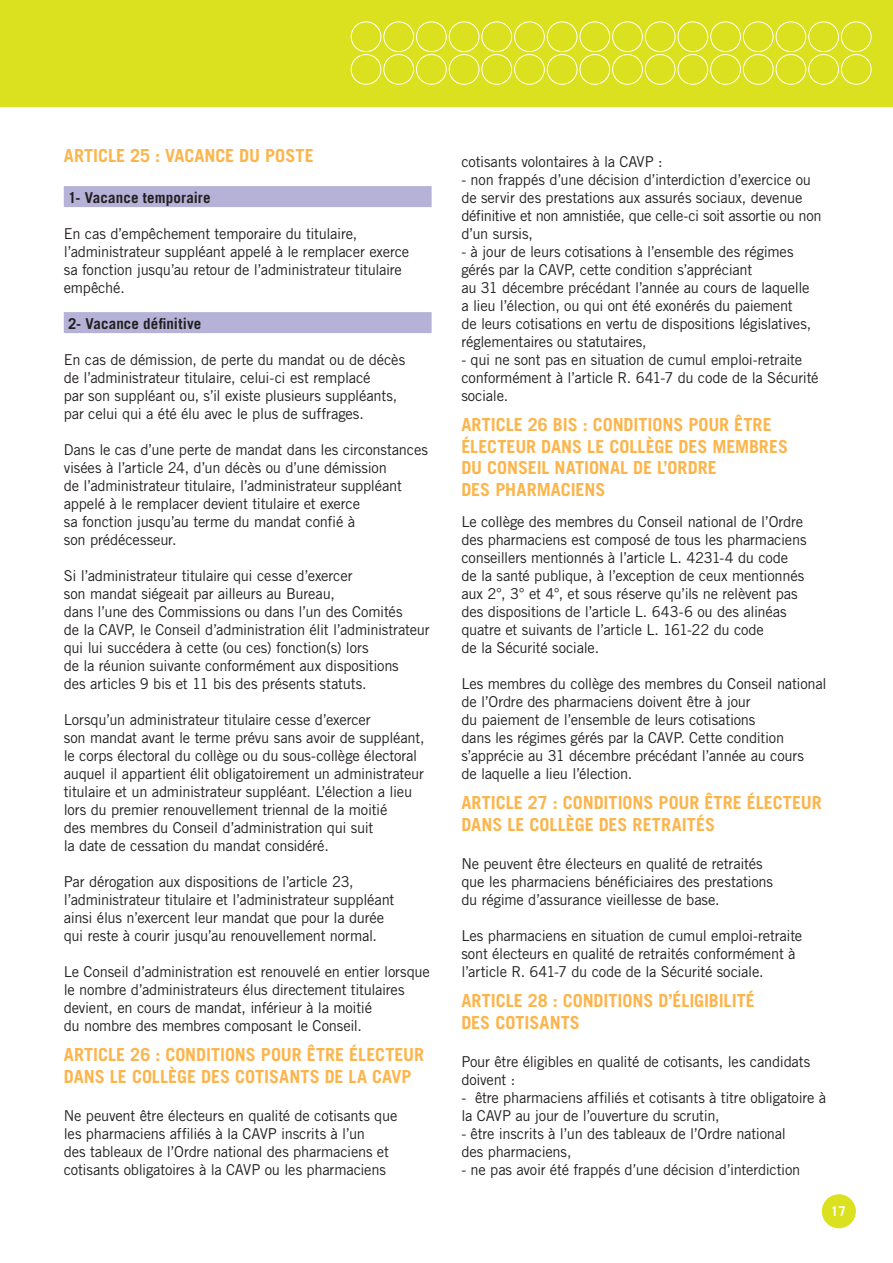
<style>
.page{position:relative;width:893px;height:1263px;background:#fff}
.page>*{position:absolute;margin:0;border:0;box-sizing:border-box;transform-origin:0 0}
.t1{font:700 18px/21.6px "Trade Gothic LT Std";color:#fcb54c}
.Texte_courant{font:15px/18px "Trade Gothic LT Std";letter-spacing:-.015em;color:#231f20}
.Titre_noir_cartouche_violet{font:700 15px "Trade Gothic LT Std";letter-spacing:.01em;color:#231f20}
.t2{font:700 13.5px "Trade Gothic LT Std";color:#fff}
</style>
<div class="page">
<div style="left:0;top:0;width:893px;height:106px;background:#dbe11e"></div>
<div style="left:351px;top:21px;width:30px;height:31px;border:1px solid #fff;border-radius:50%"></div>
<div style="left:383px;top:21px;width:31px;height:31px;border:1px solid #fff;border-radius:50%"></div>
<div style="left:416px;top:21px;width:31px;height:31px;border:1px solid #fff;border-radius:50%"></div>
<div style="left:449px;top:21px;width:30px;height:31px;border:1px solid #fff;border-radius:50%"></div>
<div style="left:481px;top:21px;width:31px;height:31px;border:1px solid #fff;border-radius:50%"></div>
<div style="left:514px;top:21px;width:31px;height:31px;border:1px solid #fff;border-radius:50%"></div>
<div style="left:547px;top:21px;width:30px;height:31px;border:1px solid #fff;border-radius:50%"></div>
<div style="left:580px;top:21px;width:30px;height:31px;border:1px solid #fff;border-radius:50%"></div>
<div style="left:612px;top:21px;width:31px;height:31px;border:1px solid #fff;border-radius:50%"></div>
<div style="left:645px;top:21px;width:30px;height:31px;border:1px solid #fff;border-radius:50%"></div>
<div style="left:678px;top:21px;width:30px;height:31px;border:1px solid #fff;border-radius:50%"></div>
<div style="left:710px;top:21px;width:31px;height:31px;border:1px solid #fff;border-radius:50%"></div>
<div style="left:743px;top:21px;width:30px;height:31px;border:1px solid #fff;border-radius:50%"></div>
<div style="left:776px;top:21px;width:30px;height:31px;border:1px solid #fff;border-radius:50%"></div>
<div style="left:808px;top:21px;width:31px;height:31px;border:1px solid #fff;border-radius:50%"></div>
<div style="left:841px;top:21px;width:30px;height:31px;border:1px solid #fff;border-radius:50%"></div>
<div style="left:351px;top:54px;width:30px;height:31px;border:1px solid #fff;border-radius:50%"></div>
<div style="left:383px;top:54px;width:31px;height:31px;border:1px solid #fff;border-radius:50%"></div>
<div style="left:416px;top:54px;width:31px;height:31px;border:1px solid #fff;border-radius:50%"></div>
<div style="left:449px;top:54px;width:30px;height:31px;border:1px solid #fff;border-radius:50%"></div>
<div style="left:481px;top:54px;width:31px;height:31px;border:1px solid #fff;border-radius:50%"></div>
<div style="left:514px;top:54px;width:31px;height:31px;border:1px solid #fff;border-radius:50%"></div>
<div style="left:547px;top:54px;width:30px;height:31px;border:1px solid #fff;border-radius:50%"></div>
<div style="left:580px;top:54px;width:30px;height:31px;border:1px solid #fff;border-radius:50%"></div>
<div style="left:612px;top:54px;width:31px;height:31px;border:1px solid #fff;border-radius:50%"></div>
<div style="left:645px;top:54px;width:30px;height:31px;border:1px solid #fff;border-radius:50%"></div>
<div style="left:678px;top:54px;width:30px;height:31px;border:1px solid #fff;border-radius:50%"></div>
<div style="left:710px;top:54px;width:31px;height:31px;border:1px solid #fff;border-radius:50%"></div>
<div style="left:743px;top:54px;width:30px;height:31px;border:1px solid #fff;border-radius:50%"></div>
<div style="left:776px;top:54px;width:30px;height:31px;border:1px solid #fff;border-radius:50%"></div>
<div style="left:808px;top:54px;width:31px;height:31px;border:1px solid #fff;border-radius:50%"></div>
<div style="left:841px;top:54px;width:30px;height:31px;border:1px solid #fff;border-radius:50%"></div>
<div style="left:822px;top:1194px;width:34px;height:34px;background:#dbe11e;border-radius:50%"></div>
<div style="left:64px;top:186px;width:368px;height:21px;background:#b5b1d7"></div>
<div style="left:64px;top:312px;width:368px;height:21px;background:#b5b1d7"></div>
<p class="t1" style="left:64px;top:144px;width:251px">ARTICLE 25 : VACANCE DU POSTE</p>
<p class="Titre_noir_cartouche_violet" style="left:68px;top:188px;width:144px">1- Vacance temporaire</p>
<p class="Texte_courant" style="left:64px;top:224px;width:347px">En cas d’empêchement temporaire du titulaire, l’administrateur suppléant appelé à le remplacer exerce sa fonction jusqu’au retour de l’administrateur titulaire empêché.</p>
<p class="Titre_noir_cartouche_violet" style="left:68px;top:314px;width:135px">2- Vacance définitive</p>
<p class="Texte_courant" style="left:64px;top:350px;width:343px">En cas de démission, de perte du mandat ou de décès de l’administrateur titulaire, celui-ci est remplacé<br>par son suppléant ou, s’il existe plusieurs suppléants, par celui qui a été élu avec le plus de suffrages.</p>
<p class="Texte_courant" style="left:64px;top:440px;width:366px">Dans le cas d’une perte de mandat dans les circonstances visées à l’article 24, d’un décès ou d’une démission<br>de l’administrateur titulaire, l’administrateur suppléant appelé à le remplacer devient titulaire et exerce<br>sa fonction jusqu’au terme du mandat confié à<br>son prédécesseur.</p>
<p class="Texte_courant" style="left:64px;top:566px;width:367px">Si l’administrateur titulaire qui cesse d’exercer<br>son mandat siégeait par ailleurs au Bureau,<br>dans l’une des Commissions ou dans l’un des Comités<br>de la CAVP, le Conseil d’administration élit l’administrateur qui lui succédera à cette (ou ces) fonction(s) lors<br>de la réunion suivante conformément aux dispositions<br>des articles 9 bis et 11 bis des présents statuts.</p>
<p class="Texte_courant" style="left:64px;top:710px;width:362px">Lorsqu’un administrateur titulaire cesse d’exercer<br>son mandat avant le terme prévu sans avoir de suppléant, le corps électoral du collège ou du sous-collège électoral auquel il appartient élit obligatoirement un administrateur titulaire et un administrateur suppléant. L’élection a lieu lors du premier renouvellement triennal de la moitié<br>des membres du Conseil d’administration qui suit<br>la date de cessation du mandat considéré.</p>
<p class="Texte_courant" style="left:64px;top:872px;width:332px">Par dérogation aux dispositions de l’article 23, l’administrateur titulaire et l’administrateur suppléant ainsi élus n’exercent leur mandat que pour la durée qui reste à courir jusqu’au renouvellement normal.</p>
<p class="Texte_courant" style="left:64px;top:962px;width:368px">Le Conseil d’administration est renouvelé en entier lorsque le nombre d’administrateurs élus directement titulaires devient, en cours de mandat, inférieur à la moitié<br>du nombre des membres composant le Conseil.</p>
<p class="t1" style="left:64px;top:1043px;width:362px">ARTICLE 26 : CONDITIONS POUR ÊTRE ÉLECTEUR<br>DANS LE COLLÈGE DES COTISANTS DE LA CAVP</p>
<p class="Texte_courant" style="left:64px;top:1106px;width:335px">Ne peuvent être électeurs en qualité de cotisants que les pharmaciens affiliés à la CAVP inscrits à l’un<br>des tableaux de l’Ordre national des pharmaciens et cotisants obligatoires à la CAVP ou les pharmaciens</p>
<p class="Texte_courant" style="left:461px;top:152px;width:203px">cotisants volontaires à la CAVP :</p>
<p class="Texte_courant" style="left:461px;top:170px;width:362px">- non frappés d’une décision d’interdiction d’exercice ou de servir des prestations aux assurés sociaux, devenue définitive et non amnistiée, que celle-ci soit assortie ou non d’un sursis,</p>
<p class="Texte_courant" style="left:461px;top:242px;width:351px">- à jour de leurs cotisations à l’ensemble des régimes gérés par la CAVP, cette condition s’appréciant<br>au 31 décembre précédant l’année au cours de laquelle a lieu l’élection, ou qui ont été exonérés du paiement de leurs cotisations en vertu de dispositions législatives, réglementaires ou statutaires,</p>
<p class="Texte_courant" style="left:461px;top:350px;width:359px">- qui ne sont pas en situation de cumul emploi-retraite conformément à l’article R. 641-7 du code de la Sécurité sociale.</p>
<p class="t1" style="left:461px;top:413px;width:328px">ARTICLE 26 BIS : CONDITIONS POUR ÊTRE<br>ÉLECTEUR DANS LE COLLÈGE DES MEMBRES<br>DU CONSEIL NATIONAL DE L’ORDRE<br>DES PHARMACIENS</p>
<p class="Texte_courant" style="left:461px;top:512px;width:347px">Le collège des membres du Conseil national de l’Ordre des pharmaciens est composé de tous les pharmaciens conseillers mentionnés à l’article L. 4231-4 du code de la santé publique, à l’exception de ceux mentionnés aux 2°, 3° et 4°, et sous réserve qu’ils ne relèvent pas des dispositions de l’article L. 643-6 ou des alinéas quatre et suivants de l’article L. 161-22 du code<br>de la Sécurité sociale.</p>
<p class="Texte_courant" style="left:461px;top:674px;width:367px">Les membres du collège des membres du Conseil national de l’Ordre des pharmaciens doivent être à jour<br>du paiement de l’ensemble de leurs cotisations<br>dans les régimes gérés par la CAVP. Cette condition s’apprécie au 31 décembre précédant l’année au cours<br>de laquelle a lieu l’élection.</p>
<p class="t1" style="left:461px;top:791px;width:362px">ARTICLE 27 : CONDITIONS POUR ÊTRE ÉLECTEUR<br>DANS LE COLLÈGE DES RETRAITÉS</p>
<p class="Texte_courant" style="left:461px;top:854px;width:313px">Ne peuvent être électeurs en qualité de retraités que les pharmaciens bénéficiaires des prestations du régime d’assurance vieillesse de base.</p>
<p class="Texte_courant" style="left:461px;top:926px;width:342px">Les pharmaciens en situation de cumul emploi-retraite sont électeurs en qualité de retraités conformément à l’article R. 641-7 du code de la Sécurité sociale.</p>
<p class="t1" style="left:461px;top:989px;width:295px">ARTICLE 28 : CONDITIONS D’ÉLIGIBILITÉ<br>DES COTISANTS</p>
<p class="Texte_courant" style="left:461px;top:1052px;width:350px">Pour être éligibles en qualité de cotisants, les candidats doivent :</p>
<p class="Texte_courant" style="left:461px;top:1088px;width:366px">- être pharmaciens affiliés et cotisants à titre obligatoire à la CAVP au jour de l’ouverture du scrutin,</p>
<p class="Texte_courant" style="left:461px;top:1124px;width:326px">- être inscrits à l’un des tableaux de l’Ordre national des pharmaciens,</p>
<p class="Texte_courant" style="left:461px;top:1160px;width:340px">- ne pas avoir été frappés d’une décision d’interdiction</p>
<p class="t2" style="left:831px;top:1203px;width:17px">17</p>
</div>
